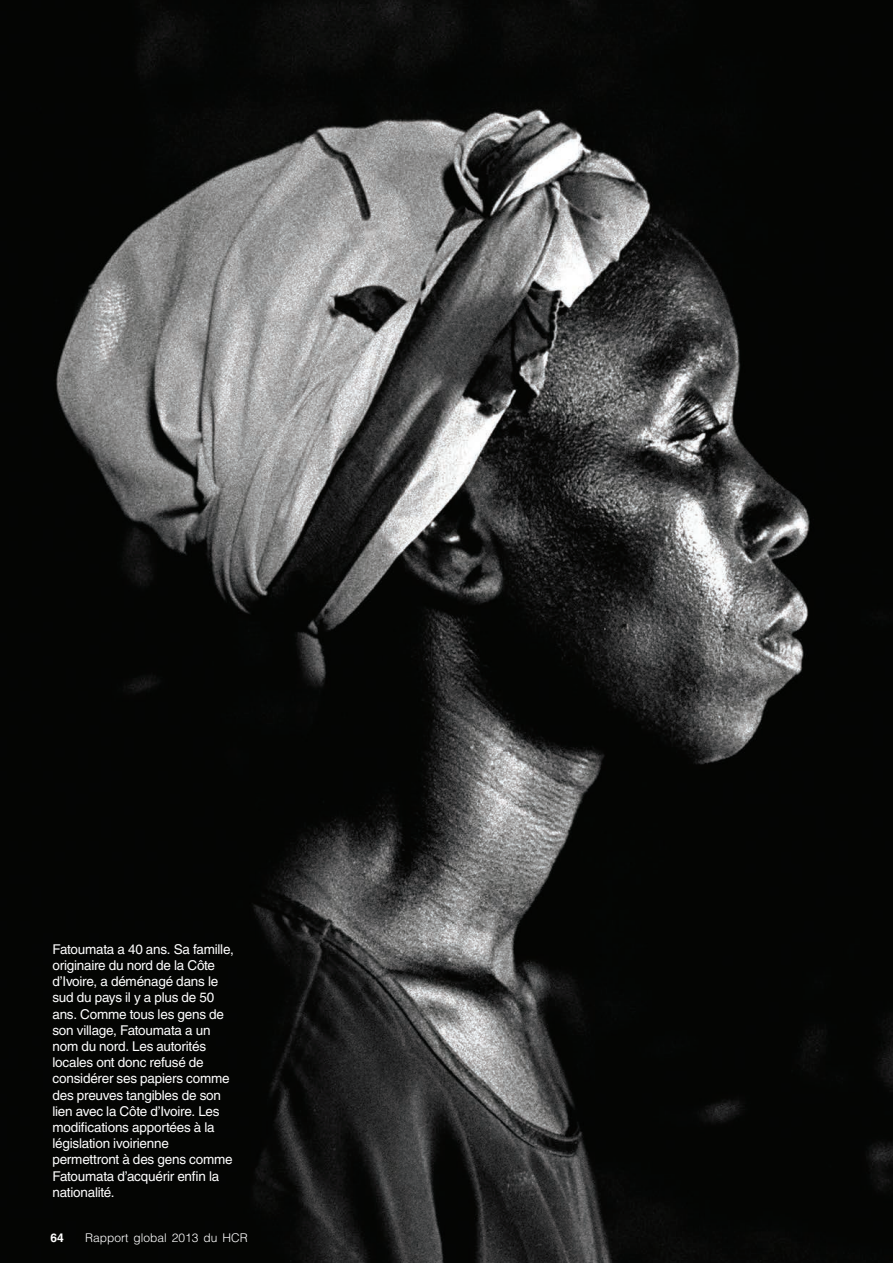
<style>
.page{position:relative;width:893px;height:1263px;background:#fff}
.page>*{position:absolute;margin:0;border:0;box-sizing:border-box;transform-origin:0 0}
.CAPTION{font:13.5px/16.2px "Helvetica LT Std";letter-spacing:-.015em;color:#fff}
.t1{font:300 12px "Helvetica LT Std";color:#fff}
.t2{font:700 12px "Helvetica LT Std";color:#fff}
</style>
<div class="page">
<img style="left:0;top:0;width:893px;height:1263px">
<p class="CAPTION" style="left:52px;top:941px;width:183px">Fatoumata a 40 ans. Sa famille, originaire du nord de la Côte d’Ivoire, a déménagé dans le sud du pays il y a plus de 50 ans. Comme tous les gens de son village, Fatoumata a un nom du nord. Les autorités locales ont donc refusé de considérer ses papiers comme des preuves tangibles de son lien avec la Côte d’Ivoire. Les modifications apportées à la législation ivoirienne permettront à des gens comme<br>Fatoumata d’acquérir enfin la nationalité.</p>
<p class="t2" style="left:50px;top:1230px;width:15px">64</p>
<p class="t1" style="left:85px;top:1230px;width:164px">Rapport global 2013 du HCR</p>
</div>
